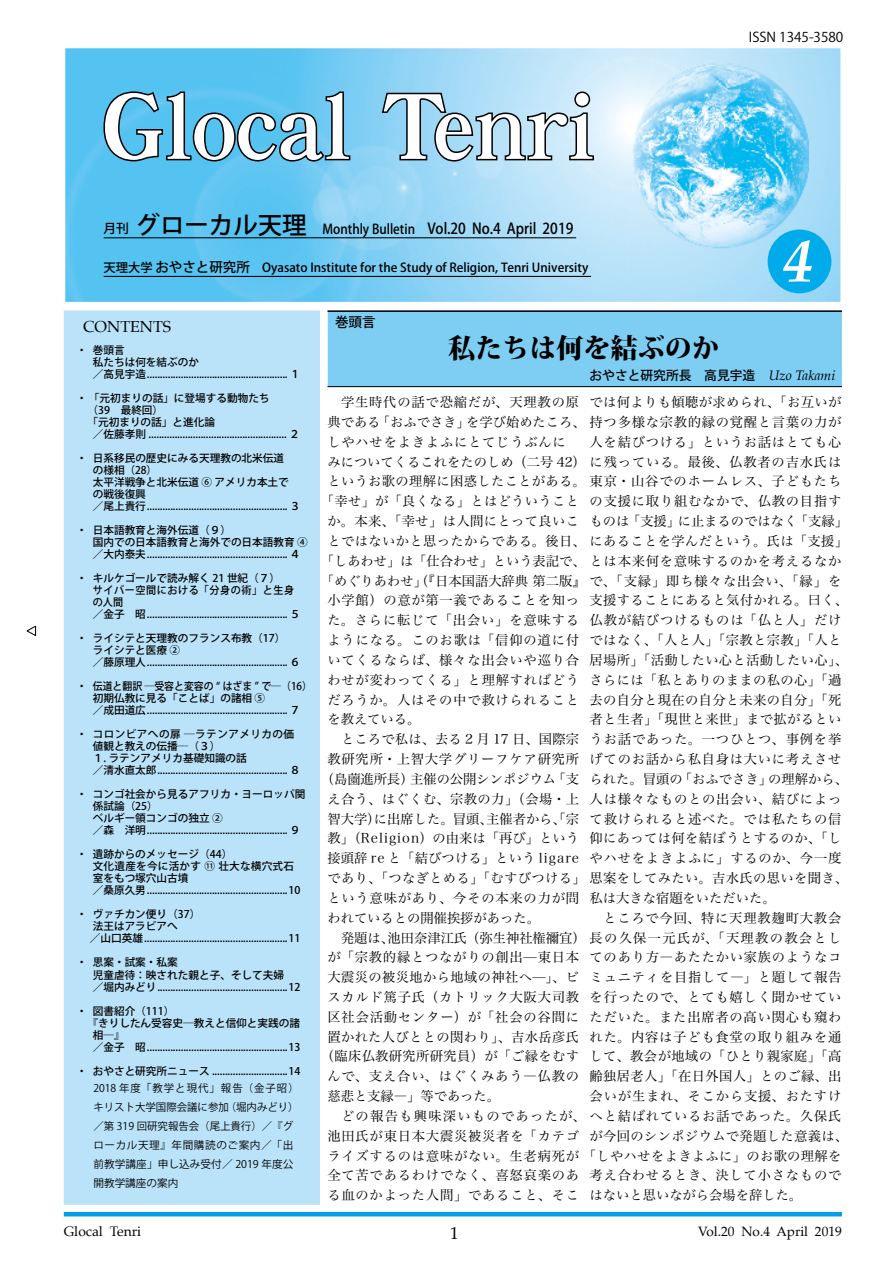
<style>
.page{position:relative;width:893px;height:1263px;background:#fff}
.page>*{position:absolute;margin:0;border:0;box-sizing:border-box;transform-origin:0 0}
.t1{font:italic 700 60.9px "Palatino";color:#fff}
.t2{font:800 27.15px "Koz Min Pro";color:#000}
.t3{font:500 24.45px "Koz Go Pro";color:#000}
.t4{font:16.95px "Palatino";color:#000}
.t5{font:15.9px "Palatino";color:#000}
.t6{font:13.8px "Palatino";color:#000}
.t7{font:500 13.5px "Koz Go Pro";color:#000}
.t8{font:13.5px "Palatino";color:#000}
.t9{font:13.5px "Koz Go Pro";color:#000}
.t10{font:13.35px/19.8px "Hira Min Pro W3";letter-spacing:.055em;color:#000}
.t11{font:13.35px/19.8px "Hira Min Pro W3";letter-spacing:.03em;color:#000;text-align:center}
.t12{font:13.35px "Hira Min Pro W3";color:#000}
.t13{font:13.35px "Hira Min Pro W3";letter-spacing:.025em;color:#000}
.t14{font:13.35px/19.8px "Hira Min Pro W3";letter-spacing:.015em;color:#000;text-align:right}
.t15{font:13.35px "Hira Min Pro W3";letter-spacing:.095em;color:#000}
.t16{font:13.35px "Hira Min Pro W3";letter-spacing:.075em;color:#000}
.t17{font:500 12.75px "Koz Go Pro";color:#000}
.t18{font:500 12.3px "Koz Go Pro";color:#000}
.t19{font:500 10.65px/12px "Koz Go Pro";color:#000}
.t20{font:10.65px/19.2px "Koz Go Pro";color:#000}
.t21{font:500 10.65px/12px "Koz Go Pro";letter-spacing:.04em;color:#000}
.s1{font-size:12.75px}
.s2{font-size:15px}
.s3{font-size:13.5px}
.s4{font-family:"Palatino";font-weight:400;font-style:italic;font-size:13.8px}
</style>
<div class="page">
<img style="left:67px;top:50px;width:772px;height:250px">
<div style="left:64px;top:47px;width:778px;height:256px;border:2px solid #fff"></div>
<svg style="left:103px;top:91px;width:248px;height:71px"></svg>
<svg style="left:381px;top:91px;width:213px;height:71px"></svg>
<div style="left:328px;top:310px;width:514px;height:77px;background:#7ecef4"></div>
<hr style="left:327px;top:386px;width:515px;height:1px;background:#000">
<hr style="left:327px;top:310px;width:515px;height:2px;background:#000">
<div style="left:64px;top:310px;width:256px;height:895px;background:#bae3f9"></div>
<hr style="left:64px;top:1212px;width:778px;height:4px;background:#00a0e9">
<hr style="left:104px;top:237px;width:472px;height:1px;background:#000">
<hr style="left:104px;top:276px;width:487px;height:1px;background:#000">
<svg style="left:26px;top:625px;width:10px;height:11px"></svg>
<div style="left:768px;top:230px;width:63px;height:63px;background:#00abeb;border-radius:50%"></div>
<h3 class="t3" style="left:136px;top:209px;width:173px">グローカル天理</h3>
<p class="t7" style="left:103px;top:220px;width:471px"><span class="s1">月刊</span> 　　　　　　　　　　　　 　Monthly Bulletin　<span class="s2">Vol.20 No.4 April 2019</span></p>
<p class="t18" style="left:103px;top:259px;width:499px">天理大学 <span class="s3">おやさと研究所</span>　Oyasato Institute for the Study of Religion, Tenri University　</p>
<p class="t9" style="left:749px;top:28px;width:96px">ISSN 1345-3580</p>
<h1 class="t1" style="left:783px;top:213px;width:31px">4</h1>
<h3 class="t5" style="left:83px;top:314px;width:89px">CONTENTS</h3>
<p class="t19" style="left:93px;top:344px;width:209px;text-indent:-16px">・巻頭言　<br>私たちは何を結ぶのか　<br>／高見宇造...................................................... １</p>
<p class="t19" style="left:77px;top:392px;width:195px">・「元初まりの話」に登場する動物たち</p>
<p class="t19" style="left:87px;top:404px;width:77px">（39　最終回）</p>
<p class="t19" style="left:87px;top:416px;width:129px">「元初まりの話」と進化論</p>
<p class="t19" style="left:93px;top:428px;width:209px">／佐藤孝則 ..................................................... ２</p>
<p class="t19" style="left:93px;top:452px;width:209px;text-indent:-16px">・日系移民の歴史にみる天理教の北米伝道<br>の様相（28）<br>太平洋戦争と北米伝道 ⑥ アメリカ本土での戦後復興<br>／尾上貴行...................................................... ３</p>
<p class="t19" style="left:93px;top:525px;width:216px;text-indent:-16px">・日本語教育と海外伝道（９）<br>国内での日本語教育と海外での日本語教育 ④／大内泰夫...................................................... ４</p>
<p class="t19" style="left:93px;top:573px;width:209px;text-indent:-16px">・キルケゴールで読み解く 21 世紀（７）<br>サイバー空間における「分身の術」と生身の人間<br>／金子　昭...................................................... ５</p>
<p class="t19" style="left:93px;top:633px;width:209px;text-indent:-16px">・ライシテと天理教のフランス布教（17）<br>ライシテと医療 ②<br>／藤原理人...................................................... ６</p>
<p class="t19" style="left:93px;top:681px;width:221px;text-indent:-16px">・伝道と翻訳 ─受容と変容の “ はざま ” で─（16）初期仏教に見る「ことば」の諸相 ⑤<br>／成田道広...................................................... ７</p>
<p class="t21" style="left:93px;top:729px;width:203px;text-indent:-16px">・コロンビアへの扉 ─ラテンアメリカの価値観と教えの伝播─（３）</p>
<p class="t19" style="left:93px;top:753px;width:209px">１. ラテンアメリカ基礎知識の話<br>／清水直太郎.................................................. ８</p>
<p class="t19" style="left:93px;top:789px;width:214px;text-indent:-16px">・コンゴ社会から見るアフリカ・ヨーロッパ関係試論（25）<br>ベルギー領コンゴの独立 ②　<br>／森　洋明...................................................... ９</p>
<p class="t19" style="left:93px;top:849px;width:209px;text-indent:-16px">・遺跡からのメッセージ（44）<br>文化遺産を今に活かす ⑪ 壮大な横穴式石室をもつ塚穴山古墳<br>／桑原久男......................................................10</p>
<p class="t19" style="left:77px;top:909px;width:125px">・ヴァチカン便り（37）</p>
<p class="t19" style="left:93px;top:921px;width:87px">法王はアラビアへ</p>
<p class="t19" style="left:79px;top:933px;width:223px">　／山口英雄.......................................................11</p>
<p class="t19" style="left:93px;top:957px;width:209px;text-indent:-16px">・思案・試案・私案<br>児童虐待：映された親と子、そして夫婦<br>／堀内みどり..................................................12</p>
<p class="t19" style="left:77px;top:1005px;width:99px">・図書紹介（111）</p>
<p class="t19" style="left:87px;top:1017px;width:214px">『きりしたん受容史―教えと信仰と実践の諸</p>
<p class="t19" style="left:93px;top:1029px;width:33px">相―』</p>
<p class="t19" style="left:93px;top:1041px;width:209px">／金子　昭......................................................13</p>
<p class="t19" style="left:77px;top:1065px;width:225px">・おやさと研究所ニュース .............................14</p>
<p class="t20" style="left:93px;top:1078px;width:207px">2018 年度「教学と現代」報告（金子昭）キリスト大学国際会議に参加（堀内みどり）／第 319 回研究報告会（尾上貴行）／『グローカル天理』年間購読のご案内／「出前教学講座」申し込み受付／ 2019 年度公開教学講座の案内</p>
<p class="t7" style="left:335px;top:314px;width:42px">巻頭言</p>
<h2 class="t2" style="left:448px;top:327px;width:273px">私たちは何を結ぶのか</h2>
<p class="t11" style="left:590px;top:391px;width:253px">では何よりも傾聴が求められ、「お互いが</p>
<p class="t10" style="left:327px;top:411px;width:515px">典である「おふでさき」を学び始めたころ、持つ多様な宗教的縁の覚醒と言葉の力が</p>
<p class="t10" style="left:590px;top:431px;width:253px">人を結びつける」というお話はとても心</p>
<p class="t12" style="left:327px;top:450px;width:515px">みについてくるこれをたのしめ（二号 42）に残っている。最後、仏教者の吉水氏は</p>
<p class="t13" style="left:327px;top:470px;width:515px">というお歌の理解に困惑したことがある。東京・山谷でのホームレス、子どもたち</p>
<p class="t10" style="left:590px;top:490px;width:253px">の支援に取り組むなかで、仏教の目指す</p>
<p class="t12" style="left:590px;top:510px;width:260px">ものは「支援」に止まるのではなく「支縁」</p>
<p class="t11" style="left:327px;top:530px;width:522px">とではないかと思ったからである。後日、にあることを学んだという。氏は「支援」</p>
<p class="t10" style="left:321px;top:550px;width:522px">「しあわせ」は「仕合わせ」という表記で、とは本来何を意味するのかを考えるなか</p>
<p class="t12" style="left:321px;top:569px;width:522px">「めぐりあわせ」（『日本国語大辞典 第二版』で、「支縁」即ち様々な出会い、「縁」を</p>
<p class="t11" style="left:590px;top:589px;width:260px">支援することにあると気付かれる。曰く、</p>
<p class="t10" style="left:590px;top:609px;width:253px">仏教が結びつけるものは「仏と人」だけ</p>
<p class="t11" style="left:590px;top:629px;width:253px">ではなく、「人と人」「宗教と宗教」「人と</p>
<p class="t13" style="left:590px;top:648px;width:260px">居場所」「活動したい心と活動したい心」、</p>
<p class="t11" style="left:590px;top:669px;width:253px">さらには「私とありのままの私の心」「過</p>
<p class="t13" style="left:590px;top:688px;width:253px">去の自分と現在の自分と未来の自分」「死</p>
<p class="t13" style="left:590px;top:708px;width:253px">者と生者」「現世と来世」まで拡がるとい</p>
<p class="t10" style="left:590px;top:728px;width:253px">うお話であった。一つひとつ、事例を挙</p>
<p class="t10" style="left:590px;top:748px;width:253px">げてのお話から私自身は大いに考えさせ</p>
<p class="t12" style="left:590px;top:767px;width:260px">られた。冒頭の「おふでさき」の理解から、</p>
<p class="t10" style="left:590px;top:788px;width:253px">人は様々なものとの出会い、結びによっ</p>
<p class="t10" style="left:590px;top:807px;width:253px">て救けられると述べた。では私たちの信</p>
<p class="t11" style="left:590px;top:827px;width:253px">仰にあっては何を結ぼうとするのか、「し</p>
<p class="t10" style="left:590px;top:847px;width:253px">やハせをよきよふに」するのか、今一度</p>
<p class="t11" style="left:327px;top:867px;width:522px">であり、「つなぎとめる」「むすびつける」思案をしてみたい。吉水氏の思いを聞き、</p>
<p class="t12" style="left:590px;top:886px;width:188px">私は大きな宿題をいただいた。</p>
<p class="t10" style="left:603px;top:906px;width:240px">ところで今回、特に天理教麹町大教会</p>
<p class="t15" style="left:341px;top:926px;width:502px">発題は、池田奈津江氏（弥生神社権禰宜）長の久保一元氏が、「天理教の教会とし</p>
<p class="t10" style="left:590px;top:946px;width:253px">てのあり方―あたたかい家族のようなコ</p>
<p class="t10" style="left:590px;top:966px;width:253px">ミュニティを目指して―」と題して報告</p>
<p class="t10" style="left:590px;top:986px;width:253px">を行ったので、とても嬉しく聞かせてい</p>
<p class="t10" style="left:590px;top:1006px;width:253px">ただいた。また出席者の高い関心も窺わ</p>
<p class="t10" style="left:590px;top:1025px;width:253px">れた。内容は子ども食堂の取り組みを通</p>
<p class="t11" style="left:590px;top:1045px;width:253px">して、教会が地域の「ひとり親家庭」「高</p>
<p class="t11" style="left:590px;top:1065px;width:253px">齢独居老人」「在日外国人」とのご縁、出</p>
<p class="t10" style="left:590px;top:1085px;width:253px">会いが生まれ、そこから支援、おたすけ</p>
<p class="t16" style="left:341px;top:1104px;width:502px">どの報告も興味深いものであったが、へと結ばれているお話であった。久保氏</p>
<p class="t13" style="left:590px;top:1124px;width:260px">が今回のシンポジウムで発題した意義は、</p>
<p class="t10" style="left:327px;top:1144px;width:515px">ライズするのは意味がない。生老病死が「しやハせをよきよふに」のお歌の理解を</p>
<p class="t10" style="left:590px;top:1164px;width:253px">考え合わせるとき、決して小さなもので</p>
<p class="t12" style="left:590px;top:1184px;width:214px">はないと思いながら会場を辞した。</p>
<p class="t17" style="left:589px;top:367px;width:247px">おやさと研究所長　高見宇造 <span class="s4">Uzo Takami</span></p>
<p class="t10" style="left:341px;top:391px;width:240px">学生時代の話で恐縮だが、天理教の原</p>
<p class="t10" style="left:327px;top:431px;width:253px">しやハせをよきよふにとてじうぶんに　</p>
<p class="t11" style="left:321px;top:490px;width:260px">「幸せ」が「良くなる」とはどういうことか。本来、「幸せ」は人間にとって良いこ</p>
<p class="t10" style="left:327px;top:589px;width:253px;text-align:justify">小学館）の意が第一義であることを知った。さらに転じて「出会い」を意味するようになる。このお歌は「信仰の道に付いてくるならば、様々な出会いや巡り合わせが変わってくる」と理解すればどうだろうか。人はその中で救けられることを教えている。</p>
<p class="t14" style="left:321px;top:728px;width:260px">ところで私は、去る 2 月 17 日、国際宗<br>教研究所･上智大学グリーフケア研究所（島薗進所長）主催の公開シンポジウム「支え合う、はぐくむ、宗教の力」（会場･上智大学）に出席した。冒頭、主催者から、「宗教」（Religion）の由来は「再び」という接頭辞 re と「結びつける」という ligare</p>
<p class="t10" style="left:327px;top:887px;width:253px">という意味があり、今その本来の力が問われているとの開催挨拶があった。</p>
<p class="t10" style="left:327px;top:946px;width:253px">が「宗教的縁とつながりの創出—東日本</p>
<p class="t11" style="left:327px;top:966px;width:253px">大震災の被災地から地域の神社へ—」、ビ</p>
<p class="t10" style="left:327px;top:986px;width:253px">スカルド篤子氏（カトリック大阪大司教</p>
<p class="t10" style="left:327px;top:1006px;width:253px">区社会活動センター）が「社会の谷間に</p>
<p class="t13" style="left:327px;top:1025px;width:253px">置かれた人びととの関わり」、吉水岳彦氏</p>
<p class="t13" style="left:321px;top:1045px;width:260px">（臨床仏教研究所研究員）が「ご縁をむす</p>
<p class="t10" style="left:327px;top:1065px;width:253px">んで、支え合い、はぐくみあう―仏教の</p>
<p class="t12" style="left:327px;top:1085px;width:174px">慈悲と支縁―」等であった。</p>
<p class="t10" style="left:327px;top:1125px;width:253px">池田氏が東日本大震災被災者を「カテゴ</p>
<p class="t10" style="left:327px;top:1164px;width:253px">全て苦であるわけでなく、喜怒哀楽のある血のかよった人間」であること、そこ</p>
<p class="t6" style="left:64px;top:1220px;width:79px">Glocal Tenri</p>
<h3 class="t4" style="left:450px;top:1219px;width:10px">1</h3>
<p class="t8" style="left:698px;top:1220px;width:145px">Vol.20 No.4 April 2019</p>
</div>
